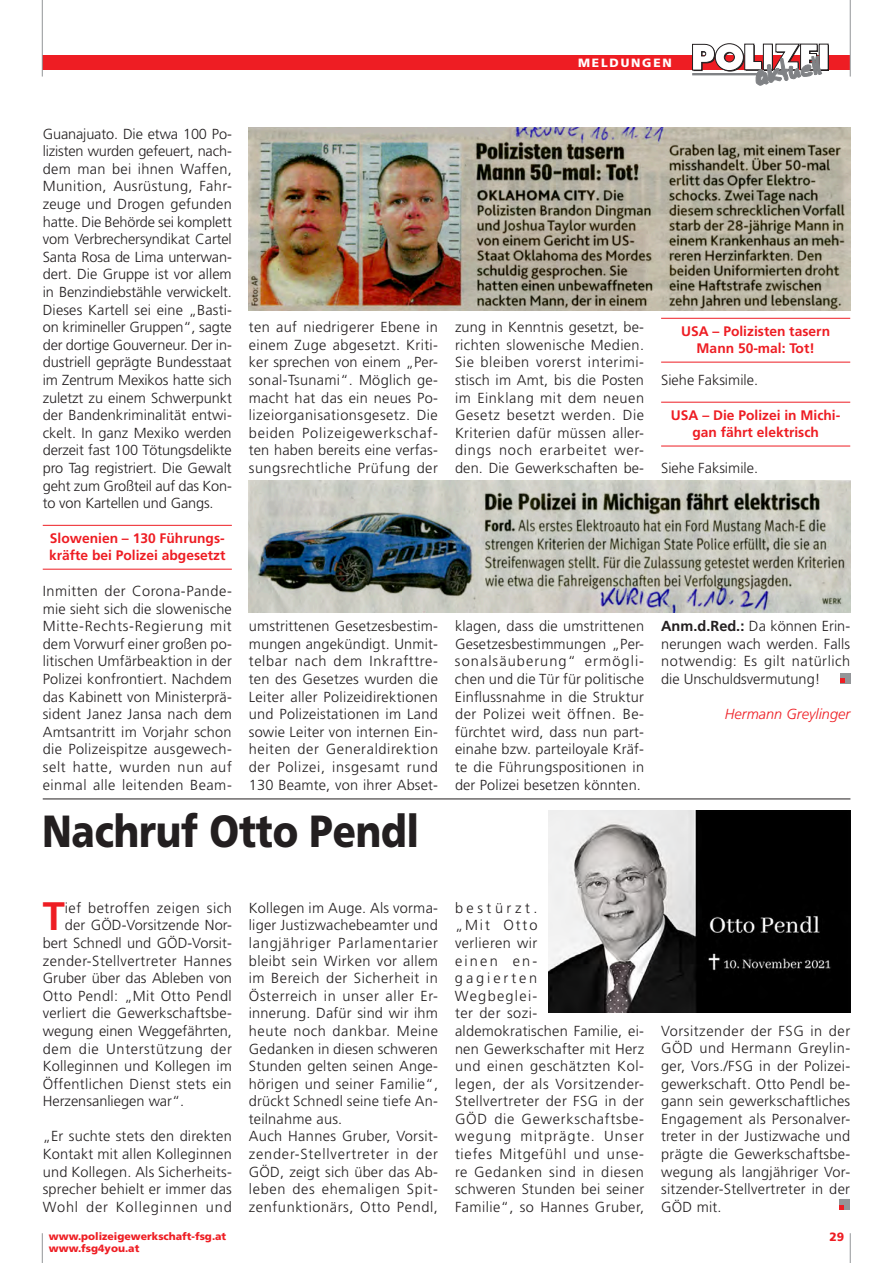
<style>
.page{position:relative;width:893px;height:1263px;background:#fff}
.page>*{position:absolute;margin:0;border:0;box-sizing:border-box;transform-origin:0 0}
.t1{font:900 45px "Frutiger";letter-spacing:-.005em;color:#231f20;scale:.85 1}
.t2{font:700 39.75px "Frutiger";color:#ee1d23}
.t3{font:300 14.55px/17.5px "Frutiger";letter-spacing:.025em;color:#231f20;text-align:justify}
.t4{font:300 14.55px "Frutiger";color:#231f20}
.t5{font:300 14.55px "Frutiger";letter-spacing:.005em;color:#231f20}
.t6{font:300 14.55px "Frutiger";letter-spacing:.045em;color:#231f20}
.t7{font:italic 300 14.55px "Frutiger";color:#ee1d23}
.t8{font:700 13.8px/17.5px "Frutiger";color:#ee1d23;text-align:center}
.t9{font:900 12px "Frutiger";letter-spacing:.15em;color:#fff}
.t10{font:900 12px "Frutiger";color:#ee1d23}
.t11{font:900 10.5px "Frutiger";color:#ee1d23}
.s1{font-weight:700}
</style>
<div class="page">
<div style="left:42px;top:55px;width:808px;height:15px;background:#ee1d23"></div>
<hr style="left:42px;top:0;width:1px;height:77px;background:#939598">
<hr style="left:850px;top:0;width:1px;height:77px;background:#939598">
<hr style="left:42px;top:1233px;width:1px;height:30px;background:#939598">
<hr style="left:850px;top:1233px;width:1px;height:30px;background:#939598">
<div style="left:820px;top:45px;width:9px;height:26px;background:#231f20"></div>
<div style="left:819px;top:44px;width:9px;height:26px;background:#fff"></div>
<svg style="left:692px;top:43px;width:130px;height:42px"></svg>
<hr style="left:43px;top:525px;width:189px;height:1px;background:#ee1d23">
<hr style="left:43px;top:569px;width:189px;height:1px;background:#ee1d23">
<hr style="left:661px;top:318px;width:189px;height:1px;background:#ee1d23">
<hr style="left:661px;top:362px;width:189px;height:1px;background:#ee1d23">
<hr style="left:661px;top:402px;width:189px;height:1px;background:#ee1d23">
<hr style="left:661px;top:446px;width:189px;height:1px;background:#ee1d23">
<div style="left:840px;top:673px;width:10px;height:10px;background:#939598"></div>
<svg style="left:840px;top:678px;width:5px;height:5px"></svg>
<div style="left:839px;top:1199px;width:10px;height:10px;background:#939598"></div>
<svg style="left:839px;top:1205px;width:5px;height:4px"></svg>
<img style="left:548px;top:811px;width:302px;height:202px">
<img style="left:249px;top:481px;width:601px;height:132px">
<img style="left:249px;top:128px;width:601px;height:182px">
<hr style="left:43px;top:799px;width:807px;height:1px;background:#231f20">
<p class="t9" style="left:578px;top:56px;width:95px">MELDUNGEN</p>
<p class="t3" style="left:43px;top:125px;width:191px">Guanajuato. Die etwa 100 Po&shy;lizisten wurden gefeuert, nach&shy;dem man bei ihnen Waffen, Munition, Ausrüstung, Fahr&shy;zeuge und Drogen gefunden hatte. Die Behörde sei komplett vom Verbrechersyndikat Cartel Santa Rosa de Lima unterwan&shy;dert. Die Gruppe ist vor allem in Benzindiebstähle verwickelt.<br>Dieses Kartell sei eine „Basti&shy;on krimineller Gruppen“, sagte der dortige Gouverneur. Der in&shy;dustriell geprägte Bundesstaat im Zentrum Mexikos hatte sich zuletzt zu einem Schwerpunkt der Bandenkriminalität entwi&shy;ckelt. In ganz Mexiko werden derzeit fast 100 Tötungsdelikte pro Tag registriert. Die Gewalt geht zum Großteil auf das Kon&shy;to von Kartellen und Gangs.</p>
<p class="t8" style="left:49px;top:529px;width:178px;text-align:left">Slowenien – 130 Führungs&shy;kräfte bei Polizei abgesetzt</p>
<p class="t3" style="left:43px;top:582px;width:191px">Inmitten der Corona-Pande&shy;mie sieht sich die slowenische Mitte-Rechts-Regierung mit dem Vorwurf einer großen po&shy;litischen Umfärbeaktion in der Polizei konfrontiert. Nachdem das Kabinett von Ministerprä&shy;sident Janez Jansa nach dem Amtsantritt im Vorjahr schon die Polizeispitze ausgewech&shy;selt hatte, wurden nun auf einmal alle leitenden Beam-</p>
<p class="t3" style="left:249px;top:319px;width:191px">ten auf niedrigerer Ebene in einem Zuge abgesetzt. Kriti&shy;ker sprechen von einem „Per&shy;sonal-Tsunami“. Möglich ge&shy;macht hat das ein neues Po&shy;lizeiorganisationsgesetz. Die beiden Polizeigewerkschaf&shy;ten haben bereits eine verfas&shy;sungsrechtliche Prüfung der</p>
<p class="t3" style="left:249px;top:618px;width:191px">umstrittenen Gesetzesbestim&shy;mungen angekündigt. Unmit&shy;telbar nach dem Inkrafttre&shy;ten des Gesetzes wurden die Leiter aller Polizeidirektionen und Polizeistationen im Land sowie Leiter von internen Ein&shy;heiten der Generaldirektion der Polizei, insgesamt rund 130 Beamte, von ihrer Abset-</p>
<h1 class="t1" style="left:42px;top:804px;width:445px">Nachruf Otto Pendl</h1>
<p class="t3" style="left:455px;top:319px;width:191px">zung in Kenntnis gesetzt, be&shy;richten slowenische Medien.<br>Sie bleiben vorerst interimi&shy;stisch im Amt, bis die Posten im Einklang mit dem neuen Gesetz besetzt werden. Die Kriterien dafür müssen aller&shy;dings noch erarbeitet wer&shy;den. Die Gewerkschaften be-</p>
<p class="t8" style="left:681px;top:322px;width:151px">USA – Polizisten tasern<br>Mann 50-mal: Tot!</p>
<p class="t4" style="left:661px;top:372px;width:98px">Siehe Faksimile.</p>
<p class="t8" style="left:671px;top:406px;width:171px">USA – Die Polizei in Michi&shy;gan fährt elektrisch</p>
<p class="t4" style="left:661px;top:460px;width:98px">Siehe Faksimile.</p>
<p class="t3" style="left:455px;top:618px;width:191px">klagen, dass die umstrittenen Gesetzesbestimmungen „Per&shy;sonalsäuberung“ ermögli&shy;chen und die Tür für politische Einflussnahme in die Struktur der Polizei weit öffnen. Be&shy;fürchtet wird, dass nun part&shy;einahe bzw. parteiloyale Kräf&shy;te die Führungspositionen in der Polizei besetzen könnten.</p>
<p class="t3" style="left:661px;top:618px;width:191px"><span class="s1">Anm.d.Red.:</span> Da können Erin&shy;nerungen wach werden. Falls notwendig: Es gilt natürlich die Unschuldsvermutung!</p>
<p class="t7" style="left:725px;top:706px;width:127px">Hermann Greylinger</p>
<h2 class="t2" style="left:43px;top:893px;width:24px">T</h2>
<p class="t3" style="left:65px;top:899px;width:169px">ief betroffen zeigen sich</p>
<p class="t5" style="left:65px;top:917px;width:169px">der GÖD-Vorsitzende Nor-</p>
<p class="t4" style="left:43px;top:935px;width:191px">bert Schnedl und GÖD-Vorsit-</p>
<p class="t3" style="left:43px;top:952px;width:191px">zender-Stellvertreter Hannes</p>
<p class="t4" style="left:43px;top:970px;width:191px">Gruber über das Ableben von</p>
<p class="t3" style="left:43px;top:987px;width:191px">Otto Pendl: „Mit Otto Pendl</p>
<p class="t3" style="left:43px;top:1005px;width:191px">verliert die Gewerkschaftsbe-</p>
<p class="t4" style="left:43px;top:1023px;width:191px">wegung einen Weggefährten,</p>
<p class="t6" style="left:43px;top:1040px;width:191px">dem die Unterstützung der</p>
<p class="t3" style="left:43px;top:1057px;width:191px">Kolleginnen und Kollegen im</p>
<p class="t3" style="left:43px;top:1075px;width:190px">Öffentlichen Dienst stets ein</p>
<p class="t4" style="left:43px;top:1093px;width:143px">Herzensanliegen war“.</p>
<p class="t3" style="left:43px;top:1128px;width:191px">„Er suchte stets den direkten Kontakt mit allen Kolleginnen und Kollegen. Als Sicherheits&shy;sprecher behielt er immer das Wohl der Kolleginnen und</p>
<p class="t3" style="left:249px;top:899px;width:191px;text-align:left">Kollegen im Auge. Als vorma&shy;liger Justizwachebeamter und langjähriger Parlamentarier bleibt sein Wirken vor allem im Bereich der Sicherheit in<br>Österreich in unser aller Er&shy;innerung. Dafür sind wir ihm heute noch dankbar. Meine<br>Gedanken in diesen schweren<br>Stunden gelten seinen Ange&shy;hörigen und seiner Familie“, drückt Schnedl seine tiefe An&shy;teilnahme aus.<br>Auch Hannes Gruber, Vorsit&shy;zender-Stellvertreter in der<br>GÖD, zeigt sich über das Ab&shy;leben des ehemaligen Spit&shy;zenfunktionärs, Otto Pendl,</p>
<p class="t3" style="left:455px;top:899px;width:191px;text-align:left">bestürzt.<br>„Mit Otto<br>verlieren wir<br>einen en-<br>gagierten<br>Wegbeglei-<br>ter der sozi&shy;aldemokratischen Familie, ei&shy;nen Gewerkschafter mit Herz und einen geschätzten Kol&shy;legen, der als Vorsitzender-<br>Stellvertreter der FSG in der<br>GÖD die Gewerkschaftsbe&shy;wegung mitprägte. Unser tiefes Mitgefühl und unse&shy;re Gedanken sind in diesen schweren Stunden bei seiner<br>Familie“, so Hannes Gruber,</p>
<p class="t3" style="left:661px;top:1022px;width:191px">Vorsitzender der FSG in der GÖD und Hermann Greylin&shy;ger, Vors./FSG in der Polizei&shy;gewerkschaft. Otto Pendl be&shy;gann sein gewerkschaftliches Engagement als Personalver&shy;treter in der Justizwache und prägte die Gewerkschaftsbe&shy;wegung als langjähriger Vor&shy;sitzender-Stellvertreter in der GÖD mit.</p>
<p class="t11" style="left:49px;top:1230px;width:179px">www.polizeigewerkschaft-fsg.at</p>
<p class="t10" style="left:829px;top:1230px;width:16px">29</p>
<p class="t11" style="left:49px;top:1242px;width:92px">www.fsg4you.at</p>
</div>
